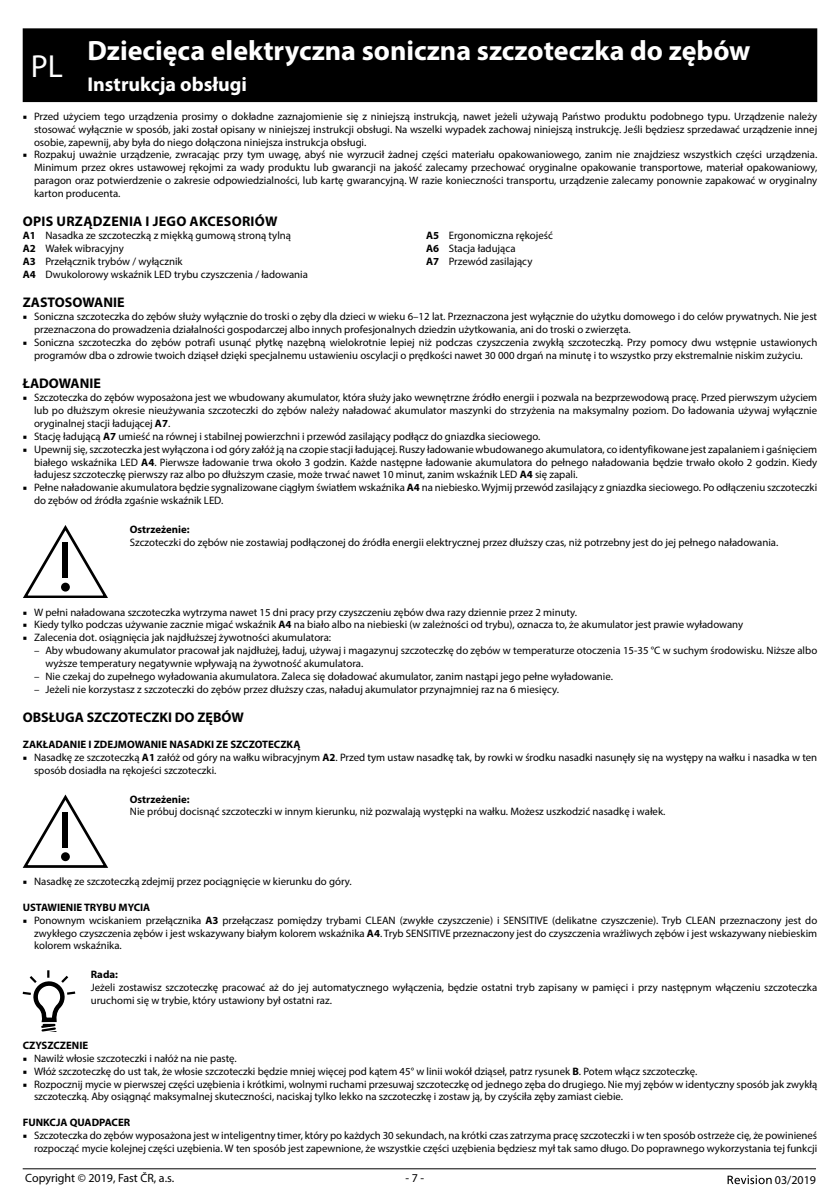
<style>
.page{position:relative;width:840px;height:1191px;background:#fff}
.page>*{position:absolute;margin:0;border:0;box-sizing:border-box;transform-origin:0 0}
.t1{font:32px "Myriad Pro";color:#fff}
.t2{font:700 28px "Myriad Pro";color:#fff}
.t3{font:700 20px "Myriad Pro";color:#fff}
.t4{font:700 14px "Myriad Pro";color:#000}
.t5{font:700 14px "Myriad Pro";letter-spacing:.02em;color:#000}
.t6{font:12px "Myriad Pro";color:#000}
.t7{font:10.8px/12.8px "Myriad Pro";color:#000}
.t8{font:700 10.8px "Myriad Pro";color:#000}
.s1{font-family:"Minion Pro"}
.s2{font-weight:700}
</style>
<div class="page">
<hr style="left:23px;top:1168px;width:792px;height:1px;background:#000">
<svg style="left:727px;top:1175px;width:44px;height:9px"></svg>
<div style="left:23px;top:28px;width:793px;height:74px;background:#000"></div>
<svg style="left:23px;top:525px;width:85px;height:73px"></svg>
<div style="left:63px;top:543px;width:5px;height:35px;background:#000"></div>
<div style="left:61px;top:582px;width:9px;height:9px;background:#000;border-radius:50%"></div>
<svg style="left:23px;top:794px;width:85px;height:73px"></svg>
<div style="left:63px;top:812px;width:5px;height:35px;background:#000"></div>
<div style="left:61px;top:852px;width:9px;height:9px;background:#000;border-radius:50%"></div>
<svg style="left:23px;top:970px;width:52px;height:61px"></svg>
<h2 class="t2" style="left:87px;top:32px;width:664px">Dziecięca elektryczna soniczna szczoteczka do zębów</h2>
<h3 class="t3" style="left:87px;top:72px;width:161px">Instrukcja obsługi</h3>
<p class="t7" style="left:34px;top:110px;width:784px;text-align:justify;text-indent:-11px"><span class="s1">■</span> Przed użyciem tego urządzenia prosimy o dokładne zaznajomienie się z niniejszą instrukcją, nawet jeżeli używają Państwo produktu podobnego typu. Urządzenie należy stosować wyłącznie w sposób, jaki został opisany w niniejszej instrukcji obsługi. Na wszelki wypadek zachowaj niniejszą instrukcję. Jeśli będziesz sprzedawać urządzenie innej osobie, zapewnij, aby była do niego dołączona niniejsza instrukcja obsługi.</p>
<p class="t7" style="left:34px;top:148px;width:784px;text-align:justify;text-indent:-11px"><span class="s1">■</span> Rozpakuj uważnie urządzenie, zwracając przy tym uwagę, abyś nie wyrzucił żadnej części materiału opakowaniowego, zanim nie znajdziesz wszystkich części urządzenia.<br>Minimum przez okres ustawowej rękojmi za wady produktu lub gwarancji na jakość zalecamy przechować oryginalne opakowanie transportowe, materiał opakowaniowy, paragon oraz potwierdzenie o zakresie odpowiedzialności, lub kartę gwarancyjną. W razie konieczności transportu, urządzenie zalecamy ponownie zapakować w oryginalny karton producenta.</p>
<p class="t5" style="left:23px;top:213px;width:256px">OPIS URZĄDZENIA I JEGO AKCESORIÓW</p>
<p class="t7" style="left:23px;top:229px;width:286px"><span class="s2">A1</span> Nasadka ze szczoteczką z miękką gumową stroną tylną<br><span class="s2">A2</span> Wałek wibracyjny<br><span class="s2">A3</span> Przełącznik trybów / wyłącznik<br><span class="s2">A4</span> Dwukolorowy wskaźnik LED trybu czyszczenia / ładowania</p>
<p class="t7" style="left:426px;top:229px;width:128px"><span class="s2">A5</span> Ergonomiczna rękojeść<br><span class="s2">A6</span> Stacja ładująca<br><span class="s2">A7</span> Przewód zasilający</p>
<p class="t4" style="left:23px;top:293px;width:103px">ZASTOSOWANIE</p>
<p class="t7" style="left:34px;top:310px;width:784px;text-indent:-11px"><span class="s1">■</span> Soniczna szczoteczka do zębów służy wyłącznie do troski o zęby dla dzieci w wieku 6–12 lat. Przeznaczona jest wyłącznie do użytku domowego i do celów prywatnych. Nie jest przeznaczona do prowadzenia działalności gospodarczej albo innych profesjonalnych dziedzin użytkowania, ani do troski o zwierzęta.</p>
<p class="t7" style="left:23px;top:336px;width:795px;text-align:center"><span class="s1">■</span> Soniczna szczoteczka do zębów potrafi usunąć płytkę nazębną wielokrotnie lepiej niż podczas czyszczenia zwykłą szczoteczką. Przy pomocy dwu wstępnie ustawionych programów dba o zdrowie twoich dziąseł dzięki specjalnemu ustawieniu oscylacji o prędkości nawet 30 000 drgań na minutę i to wszystko przy ekstremalnie niskim zużyciu.</p>
<p class="t4" style="left:23px;top:374px;width:80px">ŁADOWANIE</p>
<p class="t7" style="left:34px;top:391px;width:784px;text-align:justify;text-indent:-11px"><span class="s1">■</span> Szczoteczka do zębów wyposażona jest we wbudowany akumulator, która służy jako wewnętrzne źródło energii i pozwala na bezprzewodową pracę. Przed pierwszym użyciem lub po dłuższym okresie nieużywania szczoteczki do zębów należy naładować akumulator maszynki do strzyżenia na maksymalny poziom. Do ładowania używaj wyłącznie oryginalnej stacji ładującej <span class="s2">A7</span>.</p>
<p class="t7" style="left:23px;top:429px;width:519px"><span class="s1">■</span> Stację ładującą <span class="s2">A7</span> umieść na równej i stabilnej powierzchni i przewód zasilający podłącz do gniazdka sieciowego.</p>
<p class="t7" style="left:34px;top:442px;width:784px;text-align:justify;text-indent:-11px"><span class="s1">■</span> Upewnij się, szczoteczka jest wyłączona i od góry załóż ją na czopie stacji ładującej. Ruszy ładowanie wbudowanego akumulatora, co identyfikowane jest zapalaniem i gaśnięciem białego wskaźnika LED <span class="s2">A4</span>. Pierwsze ładowanie trwa około 3 godzin. Każde następne ładowanie akumulatora do pełnego naładowania będzie trwało około 2 godzin. Kiedy ładujesz szczoteczkę pierwszy raz albo po dłuższym czasie, może trwać nawet 10 minut, zanim wskaźnik LED <span class="s2">A4</span> się zapali.</p>
<p class="t7" style="left:34px;top:481px;width:784px;text-indent:-11px"><span class="s1">■</span> Pełne naładowanie akumulatora będzie sygnalizowane ciągłym światłem wskaźnika <span class="s2">A4</span> na niebiesko. Wyjmij przewód zasilający z gniazdka sieciowego. Po odłączeniu szczoteczki do zębów od źródła zgaśnie wskaźnik LED.</p>
<p class="t8" style="left:130px;top:522px;width:61px">Ostrzeżenie:</p>
<p class="t7" style="left:130px;top:535px;width:649px">Szczoteczki do zębów nie zostawiaj podłączonej do źródła energii elektrycznej przez dłuższy czas, niż potrzebny jest do jej pełnego naładowania.</p>
<h1 class="t1" style="left:31px;top:47px;width:34px">PL</h1>
<p class="t7" style="left:23px;top:605px;width:555px"><span class="s1">■</span> W pełni naładowana szczoteczka wytrzyma nawet 15 dni pracy przy czyszczeniu zębów dwa razy dziennie przez 2 minuty.</p>
<p class="t7" style="left:23px;top:618px;width:721px"><span class="s1">■</span> Kiedy tylko podczas używanie zacznie migać wskaźnik <span class="s2">A4</span> na biało albo na niebieski (w zależności od trybu), oznacza to, że akumulator jest prawie wyładowany</p>
<p class="t7" style="left:23px;top:631px;width:310px"><span class="s1">■</span> Zalecenia dot. osiągnięcia jak najdłuższej żywotności akumulatora:</p>
<p class="t7" style="left:45px;top:644px;width:773px;text-indent:-11px">– Aby wbudowany akumulator pracował jak najdłużej, ładuj, używaj i magazynuj szczoteczkę do zębów w temperaturze otoczenia 15-35 °C w suchym środowisku. Niższe albo wyższe temperatury negatywnie wpływają na żywotność akumulatora.</p>
<p class="t7" style="left:34px;top:669px;width:580px">– Nie czekaj do zupełnego wyładowania akumulatora. Zaleca się doładować akumulator, zanim nastąpi jego pełne wyładowanie.</p>
<p class="t7" style="left:34px;top:682px;width:526px">– Jeżeli nie korzystasz z szczoteczki do zębów przez dłuższy czas, naładuj akumulator przynajmniej raz na 6 miesięcy.</p>
<p class="t4" style="left:23px;top:708px;width:223px">OBSŁUGA SZCZOTECZKI DO ZĘBÓW</p>
<p class="t8" style="left:23px;top:737px;width:279px">ZAKŁADANIE I ZDEJMOWANIE NASADKI ZE SZCZOTECZKĄ</p>
<p class="t7" style="left:34px;top:750px;width:784px;text-indent:-11px"><span class="s1">■</span> Nasadkę ze szczoteczką <span class="s2">A1</span> załóż od góry na wałku wibracyjnym <span class="s2">A2</span>. Przed tym ustaw nasadkę tak, by rowki w środku nasadki nasunęły się na występy na wałku i nasadka w ten sposób dosiadła na rękojeści szczoteczki.</p>
<p class="t8" style="left:130px;top:792px;width:61px">Ostrzeżenie:</p>
<p class="t7" style="left:130px;top:805px;width:537px">Nie próbuj docisnąć szczoteczki w innym kierunku, niż pozwalają występki na wałku. Możesz uszkodzić nasadkę i wałek.</p>
<p class="t7" style="left:23px;top:875px;width:330px"><span class="s1">■</span> Nasadkę ze szczoteczką zdejmij przez pociągnięcie w kierunku do góry.</p>
<p class="t8" style="left:23px;top:900px;width:129px">USTAWIENIE TRYBU MYCIA</p>
<p class="t7" style="left:34px;top:913px;width:784px;text-align:justify;text-indent:-11px"><span class="s1">■</span> Ponownym wciskaniem przełącznika <span class="s2">A3</span> przełączasz pomiędzy trybami CLEAN (zwykłe czyszczenie) i SENSITIVE (delikatne czyszczenie). Tryb CLEAN przeznaczony jest do zwykłego czyszczenia zębów i jest wskazywany białym kolorem wskaźnika <span class="s2">A4</span>. Tryb SENSITIVE przeznaczony jest do czyszczenia wrażliwych zębów i jest wskazywany niebieskim kolorem wskaźnika.</p>
<p class="t8" style="left:91px;top:967px;width:29px">Rada:</p>
<p class="t7" style="left:91px;top:981px;width:727px">Jeżeli zostawisz szczoteczkę pracować aż do jej automatycznego wyłączenia, będzie ostatni tryb zapisany w pamięci i przy następnym włączeniu szczoteczka uruchomi się w trybie, który ustawiony był ostatni raz.</p>
<p class="t8" style="left:23px;top:1038px;width:67px">CZYSZCZENIE</p>
<p class="t7" style="left:23px;top:1051px;width:215px"><span class="s1">■</span> Nawilż włosie szczoteczki i nałóż na nie pastę.</p>
<p class="t7" style="left:23px;top:1064px;width:675px"><span class="s1">■</span> Włóż szczoteczkę do ust tak, że włosie szczoteczki będzie mniej więcej pod kątem 45° w linii wokół dziąseł, patrz rysunek <span class="s2">B</span>. Potem włącz szczoteczkę.</p>
<p class="t7" style="left:34px;top:1077px;width:784px;text-indent:-11px"><span class="s1">■</span> Rozpocznij mycie w pierwszej części uzębienia i krótkimi, wolnymi ruchami przesuwaj szczoteczkę od jednego zęba do drugiego. Nie myj zębów w identyczny sposób jak zwykłą szczoteczką. Aby osiągnąć maksymalnej skuteczności, naciskaj tylko lekko na szczoteczkę i zostaw ją, by czyściła zęby zamiast ciebie.</p>
<p class="t8" style="left:23px;top:1115px;width:109px">FUNKCJA QUADPACER</p>
<p class="t7" style="left:23px;top:1128px;width:795px;text-align:right"><span class="s1">■</span> Szczoteczka do zębów wyposażona jest w inteligentny timer, który po każdych 30 sekundach, na krótki czas zatrzyma pracę szczoteczki i w ten sposób ostrzeże cię, że powinieneś rozpocząć mycie kolejnej części uzębienia. W ten sposób jest zapewnione, że wszystkie części uzębienia będziesz mył tak samo długo. Do poprawnego wykorzystania tej funkcji</p>
<p class="t6" style="left:25px;top:1170px;width:150px">Copyright © 2019, Fast ČR, a.s.</p>
<p class="t6" style="left:405px;top:1170px;width:20px">- 7 -</p>
<p class="t6" style="left:774px;top:1172px;width:43px">03/2019</p>
</div>
